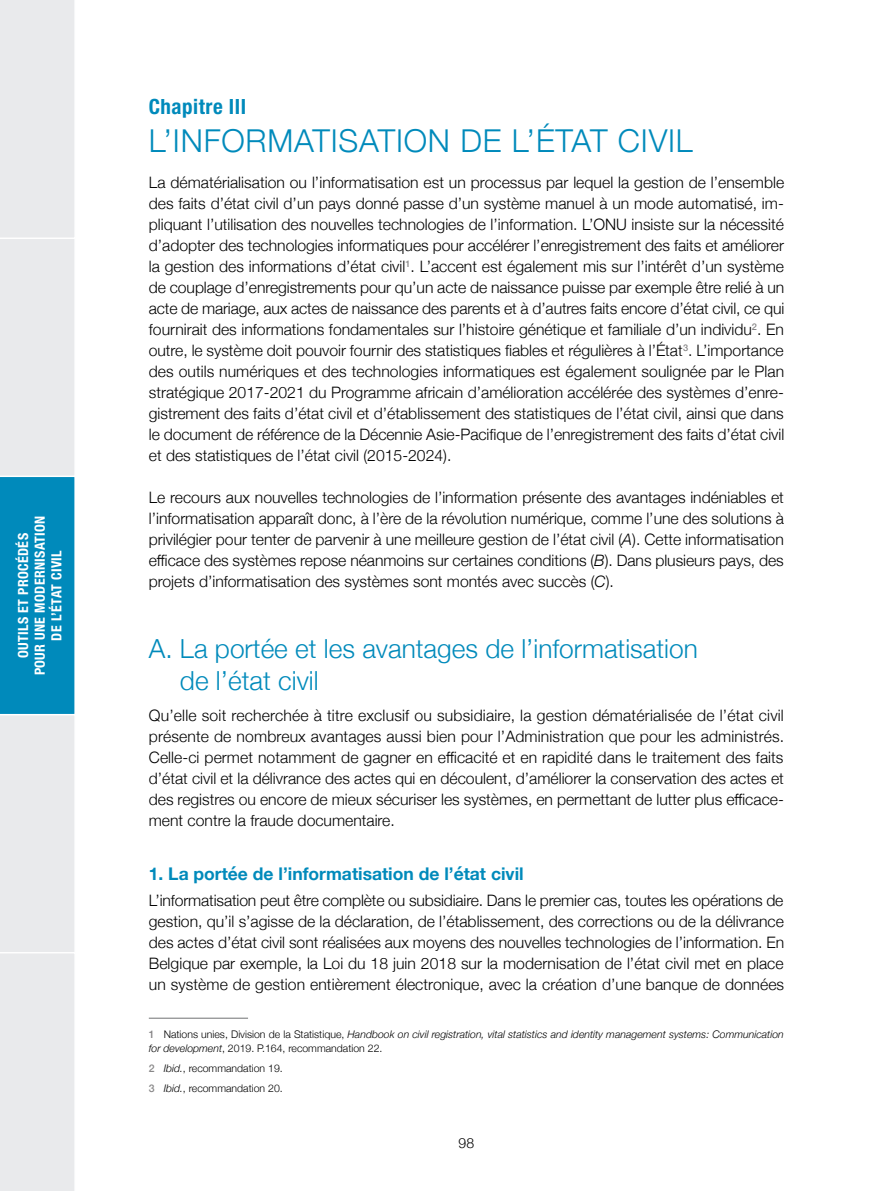
<style>
.page{position:relative;width:893px;height:1191px;background:#fff}
.page>*{position:absolute;margin:0;border:0;box-sizing:border-box;transform-origin:0 0}
.SOUS-PARTIE___bleu_3{font:300 31.5px "Helvetica Neue";letter-spacing:.025em;color:#008abb}
.INTER___bleu_3{font:300 26.25px/31.5px "Helvetica Neue";color:#008abb}
.SOUS-PARTIE___bleu_3-2{font:700 condensed 21px "Helvetica Neue LT Pro";letter-spacing:.025em;color:#008abb}
.SOUS-INTER___bleu_3{font:700 17.5px "Helvetica Neue";color:#008abb}
.texte_courant{font:300 15.75px/21px "Helvetica Neue";color:#000;text-align:justify}
.t1{font:700 condensed 14px/16.8px "Helvetica Neue LT Pro";letter-spacing:.025em;color:#fff;text-align:center}
.t2{font:300 14px "Helvetica Neue";color:#000}
.notes{font:italic 300 10.5px/14px "Helvetica Neue";color:#000}
.notes-2{font:300 10.5px "Helvetica Neue";color:#000}
.s1{font-style:italic}
.s2{font-weight:500;font-style:normal;color:#878687}
.s3{font-style:normal}
.s4{font-weight:500;color:#878687}
</style>
<div class="page">
<svg style="left:0;top:0;width:75px;height:1191px;background:#bbd7e2"></svg>
<hr style="left:149px;top:1017px;width:99px;height:1px;background:#707172">
<p class="t1" style="left:15px;top:675px;width:161px;rotate:-90deg">OUTILS ET PROCÉDÉS<br>POUR UNE MODERNISATION<br>DE L’ÉTAT CIVIL</p>
<p class="SOUS-PARTIE___bleu_3-2" style="left:149px;top:94px;width:99px">Chapitre III</p>
<p class="SOUS-PARTIE___bleu_3" style="left:149px;top:115px;width:546px">L’INFORMATISATION DE L’ÉTAT CIVIL</p>
<p class="texte_courant" style="left:149px;top:171px;width:637px">La dématérialisation ou l’informatisation est un processus par lequel la gestion de l’ensemble des faits d’état civil d’un pays donné passe d’un système manuel à un mode automatisé, im&shy;pliquant l’utilisation des nouvelles technologies de l’information. L’ONU insiste sur la nécessité d’adopter des technologies informatiques pour accélérer l’enregistrement des faits et améliorer la gestion des informations d’état civil<sup>1</sup>. L’accent est également mis sur l’intérêt d’un système de couplage d’enregistrements pour qu’un acte de naissance puisse par exemple être relié à un acte de mariage, aux actes de naissance des parents et à d’autres faits encore d’état civil, ce qui fournirait des informations fondamentales sur l’histoire génétique et familiale d’un individu<sup>2</sup>. En outre, le système doit pouvoir fournir des statistiques fiables et régulières à l’État<sup>3</sup>. L’importance des outils numériques et des technologies informatiques est également soulignée par le Plan stratégique 2017-2021 du Programme africain d’amélioration accélérée des systèmes d’enre&shy;gistrement des faits d’état civil et d’établissement des statistiques de l’état civil, ainsi que dans le document de référence de la Décennie Asie-Pacifique de l’enregistrement des faits d’état civil et des statistiques de l’état civil (2015-2024).</p>
<p class="texte_courant" style="left:149px;top:486px;width:637px">Le recours aux nouvelles technologies de l’information présente des avantages indéniables et l’informatisation apparaît donc, à l’ère de la révolution numérique, comme l’une des solutions à privilégier pour tenter de parvenir à une meilleure gestion de l’état civil (<span class="s1">A</span>). Cette informatisation efficace des systèmes repose néanmoins sur certaines conditions (<span class="s1">B</span>). Dans plusieurs pays, des projets d’informatisation des systèmes sont montés avec succès (<span class="s1">C</span>).</p>
<p class="INTER___bleu_3" style="left:180px;top:631px;width:519px;text-indent:-31px">A. La portée et les avantages de l’informatisation de l’état civil</p>
<p class="texte_courant" style="left:149px;top:703px;width:637px">Qu’elle soit recherchée à titre exclusif ou subsidiaire, la gestion dématérialisée de l’état civil présente de nombreux avantages aussi bien pour l’Administration que pour les administrés.<br>Celle-ci permet notamment de gagner en efficacité et en rapidité dans le traitement des faits d’état civil et la délivrance des actes qui en découlent, d’améliorer la conservation des actes et des registres ou encore de mieux sécuriser les systèmes, en permettant de lutter plus efficace&shy;ment contre la fraude documentaire.</p>
<p class="SOUS-INTER___bleu_3" style="left:149px;top:860px;width:376px">1. La portée de l’informatisation de l’état civil</p>
<p class="texte_courant" style="left:149px;top:889px;width:637px">L’informatisation peut être complète ou subsidiaire. Dans le premier cas, toutes les opérations de gestion, qu’il s’agisse de la déclaration, de l’établissement, des corrections ou de la délivrance des actes d’état civil sont réalisées aux moyens des nouvelles technologies de l’information. En Belgique par exemple, la Loi du 18 juin 2018 sur la modernisation de l’état civil met en place un système de gestion entièrement électronique, avec la création d’une banque de données</p>
<p class="notes" style="left:149px;top:1026px;width:636px"><span class="s2">1</span> <span class="s3">Nations unies, Division de la Statistique,</span> Handbook on civil registration, vital statistics and identity management systems: Communication for development<span class="s3">, 2019. P.164, recommandation 22.</span></p>
<p class="notes-2" style="left:149px;top:1059px;width:135px"><span class="s4">2</span> <span class="s1">Ibid.</span>, recommandation 19.</p>
<p class="notes-2" style="left:149px;top:1079px;width:135px"><span class="s4">3</span> <span class="s1">Ibid.</span>, recommandation 20.</p>
<p class="t2" style="left:459px;top:1131px;width:17px">98</p>
</div>
